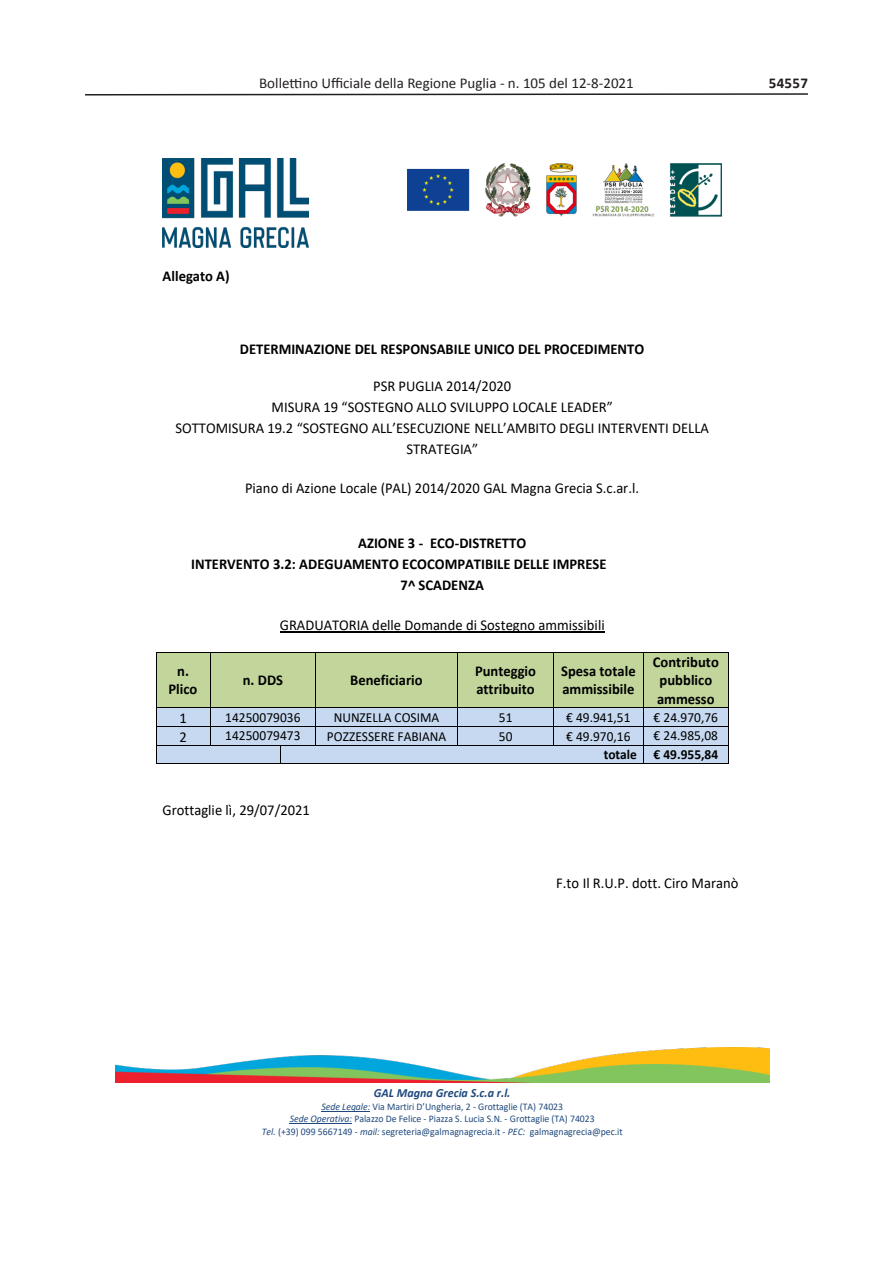
<style>
.page{position:relative;width:893px;height:1263px;background:#fff}
.page>*{position:absolute;margin:0;border:0;box-sizing:border-box;transform-origin:0 0}
.t1{font:15px/21px "Calibri";color:#000;text-align:center}
.t2{font:700 15px/18.3px "Calibri";color:#000}
.t3{font:15px "Calibri";color:#231f20}
.t4{font:700 15px "Calibri";letter-spacing:.015em;color:#231f20}
.t5{font:13.8px "Calibri";letter-spacing:.005em;color:#000}
.t6{font:700 13.8px/18.9px "Calibri";letter-spacing:.005em;color:#000;text-align:right}
.t7{font:italic 700 12.45px "Calibri";color:#1f497d}
.t8{font:10.05px/12.3px "Calibri";letter-spacing:-.005em;color:#1f497d;text-align:center}
.s1{font-weight:400}
.s2{font-style:italic}
</style>
<div class="page">
<svg style="left:85px;top:93px;width:723px;height:3px"></svg>
<hr style="left:321px;top:1111px;width:49px;height:1px;background:#1f497d">
<hr style="left:290px;top:1124px;width:62px;height:1px;background:#1f497d">
<img style="left:163px;top:159px;width:146px;height:88px">
<img style="left:115px;top:1047px;width:654px;height:35px">
<img style="left:407px;top:164px;width:314px;height:53px">
<hr style="left:280px;top:631px;width:325px;height:1px;background:#000">
<div style="left:156px;top:653px;width:54px;height:55px;background:#c2d69b"></div>
<div style="left:211px;top:653px;width:104px;height:55px;background:#c2d69b"></div>
<div style="left:316px;top:653px;width:141px;height:55px;background:#c2d69b"></div>
<div style="left:458px;top:653px;width:95px;height:55px;background:#c2d69b"></div>
<div style="left:554px;top:653px;width:89px;height:55px;background:#c2d69b"></div>
<div style="left:643px;top:653px;width:85px;height:55px;background:#c2d69b"></div>
<hr style="left:156px;top:652px;width:54px;height:1px;background:#000">
<hr style="left:211px;top:652px;width:104px;height:1px;background:#000">
<hr style="left:316px;top:652px;width:141px;height:1px;background:#000">
<hr style="left:458px;top:652px;width:95px;height:1px;background:#000">
<hr style="left:554px;top:652px;width:89px;height:1px;background:#000">
<hr style="left:643px;top:652px;width:85px;height:1px;background:#000">
<hr style="left:156px;top:653px;width:1px;height:55px;background:#000">
<hr style="left:210px;top:653px;width:1px;height:55px;background:#000">
<hr style="left:315px;top:653px;width:1px;height:55px;background:#000">
<hr style="left:457px;top:653px;width:1px;height:55px;background:#000">
<hr style="left:553px;top:653px;width:1px;height:55px;background:#000">
<hr style="left:643px;top:653px;width:1px;height:55px;background:#000">
<hr style="left:728px;top:653px;width:1px;height:55px;background:#000">
<div style="left:156px;top:708px;width:54px;height:19px;background:#c6d9f1"></div>
<div style="left:211px;top:708px;width:104px;height:19px;background:#c6d9f1"></div>
<div style="left:316px;top:708px;width:141px;height:19px;background:#c6d9f1"></div>
<div style="left:458px;top:708px;width:95px;height:19px;background:#c6d9f1"></div>
<div style="left:554px;top:708px;width:89px;height:19px;background:#c6d9f1"></div>
<div style="left:643px;top:708px;width:85px;height:19px;background:#c6d9f1"></div>
<hr style="left:156px;top:708px;width:54px;height:1px;background:#000">
<hr style="left:211px;top:708px;width:104px;height:1px;background:#000">
<hr style="left:316px;top:708px;width:141px;height:1px;background:#000">
<hr style="left:458px;top:708px;width:95px;height:1px;background:#000">
<hr style="left:554px;top:708px;width:89px;height:1px;background:#000">
<hr style="left:643px;top:708px;width:85px;height:1px;background:#000">
<div style="left:156px;top:727px;width:54px;height:18px;background:#c6d9f1"></div>
<div style="left:211px;top:727px;width:104px;height:18px;background:#c6d9f1"></div>
<div style="left:316px;top:727px;width:141px;height:18px;background:#c6d9f1"></div>
<div style="left:458px;top:727px;width:95px;height:18px;background:#c6d9f1"></div>
<div style="left:554px;top:727px;width:89px;height:18px;background:#c6d9f1"></div>
<div style="left:643px;top:727px;width:85px;height:18px;background:#c6d9f1"></div>
<hr style="left:156px;top:727px;width:54px;height:1px;background:#000">
<hr style="left:211px;top:727px;width:104px;height:1px;background:#000">
<hr style="left:316px;top:727px;width:141px;height:1px;background:#000">
<hr style="left:458px;top:727px;width:95px;height:1px;background:#000">
<hr style="left:554px;top:727px;width:89px;height:1px;background:#000">
<hr style="left:643px;top:727px;width:85px;height:1px;background:#000">
<div style="left:156px;top:746px;width:124px;height:17px;background:#c6d9f1"></div>
<div style="left:281px;top:746px;width:362px;height:17px;background:#c6d9f1"></div>
<div style="left:643px;top:746px;width:85px;height:17px;background:#c6d9f1"></div>
<hr style="left:156px;top:745px;width:54px;height:1px;background:#000">
<svg style="left:210px;top:708px;width:1px;height:38px"></svg>
<hr style="left:211px;top:745px;width:69px;height:1px;background:#000">
<hr style="left:281px;top:745px;width:34px;height:1px;background:#000">
<svg style="left:315px;top:708px;width:1px;height:38px"></svg>
<hr style="left:316px;top:745px;width:141px;height:1px;background:#000">
<svg style="left:457px;top:708px;width:1px;height:38px"></svg>
<hr style="left:458px;top:745px;width:95px;height:1px;background:#000">
<svg style="left:553px;top:708px;width:1px;height:38px"></svg>
<hr style="left:554px;top:745px;width:89px;height:1px;background:#000">
<hr style="left:643px;top:745px;width:85px;height:1px;background:#000">
<svg style="left:156px;top:709px;width:1px;height:54px"></svg>
<hr style="left:156px;top:763px;width:124px;height:1px;background:#000">
<svg style="left:280px;top:745px;width:1px;height:19px"></svg>
<hr style="left:281px;top:763px;width:362px;height:1px;background:#000">
<svg style="left:643px;top:709px;width:1px;height:54px"></svg>
<hr style="left:643px;top:763px;width:85px;height:1px;background:#000">
<svg style="left:728px;top:708px;width:1px;height:56px"></svg>
<p class="t3" style="left:259px;top:74px;width:376px">Bollettino Ufficiale della Regione Puglia - n. 105 del 12-8-2021</p>
<p class="t4" style="left:769px;top:72px;width:41px">54557</p>
<p class="t2" style="left:163px;top:266px;width:69px">Allegato A)</p>
<p class="t2" style="left:240px;top:340px;width:406px">DETERMINAZIONE DEL RESPONSABILE UNICO DEL PROCEDIMENTO</p>
<p class="t1" style="left:175px;top:375px;width:535px">PSR PUGLIA 2014/2020<br>MISURA 19 “SOSTEGNO ALLO SVILUPPO LOCALE LEADER”<br>SOTTOMISURA 19.2 “SOSTEGNO ALL’ESECUZIONE NELL’AMBITO DEGLI INTERVENTI DELLA STRATEGIA”</p>
<p class="t1" style="left:245px;top:477px;width:395px">Piano di Azione Locale (PAL) 2014/2020 GAL Magna Grecia S.c.ar.l.</p>
<p class="t2" style="left:191px;top:532px;width:504px;line-height:21px;text-align:center">AZIONE 3 - ECO-DISTRETTO<br>INTERVENTO 3.2: ADEGUAMENTO ECOCOMPATIBILE DELLE IMPRESE 4^ SCADENZA<br>7^ SCADENZA</p>
<p class="t1" style="left:280px;top:614px;width:326px">GRADUATORIA delle Domande di Sostegno ammissibili</p>
<p class="t2" style="left:169px;top:662px;width:30px;text-align:center">n.<br>Plico</p>
<p class="t2" style="left:243px;top:671px;width:42px">n. DDS</p>
<p class="t2" style="left:350px;top:671px;width:74px">Beneficiario</p>
<p class="t2" style="left:475px;top:662px;width:62px">Punteggio attribuito</p>
<p class="t2" style="left:561px;top:662px;width:76px">Spesa totale ammissibile</p>
<p class="t2" style="left:653px;top:653px;width:67px">Contributo pubblico ammesso</p>
<p class="t1" style="left:179px;top:707px;width:9px">1</p>
<p class="t5" style="left:225px;top:707px;width:77px">14250079036</p>
<p class="t5" style="left:334px;top:708px;width:107px">NUNZELLA COSIMA</p>
<p class="t5" style="left:499px;top:708px;width:15px">51</p>
<p class="t5" style="left:566px;top:708px;width:66px">€ 49.941,51</p>
<p class="t5" style="left:654px;top:707px;width:66px">€ 24.970,76</p>
<p class="t1" style="left:179px;top:726px;width:9px">2</p>
<p class="t5" style="left:225px;top:726px;width:77px">14250079473</p>
<p class="t5" style="left:327px;top:727px;width:121px">POZZESSERE FABIANA</p>
<p class="t5" style="left:499px;top:727px;width:15px">50</p>
<p class="t5" style="left:566px;top:727px;width:66px">€ 49.970,16</p>
<p class="t6" style="left:604px;top:726px;width:116px"><span class="s1">€ 24.985,08<br></span>totale € 49.955,84</p>
<p class="t1" style="left:163px;top:799px;width:149px">Grottaglie lì, 29/07/2021</p>
<p class="t1" style="left:556px;top:872px;width:184px">F.to Il R.U.P. dott. Ciro Maranò</p>
<p class="t7" style="left:374px;top:1084px;width:138px">GAL Magna Grecia S.c.a r.l.</p>
<p class="t8" style="left:262px;top:1100px;width:362px"><span class="s2">Sede Legale:</span> Via Martiri D’Ungheria, 2 - Grottaglie (TA) 74023<br><span class="s2">Sede Operativa:</span> Palazzo De Felice - Piazza S. Lucia S.N. - Grottaglie (TA) 74023<br><span class="s2">Tel.</span> (+39) 099 5667149 <span class="s2">- mail:</span> segreteria@galmagnagrecia.it <span class="s2">- PEC:</span> galmagnagrecia@pec.it</p>
</div>
